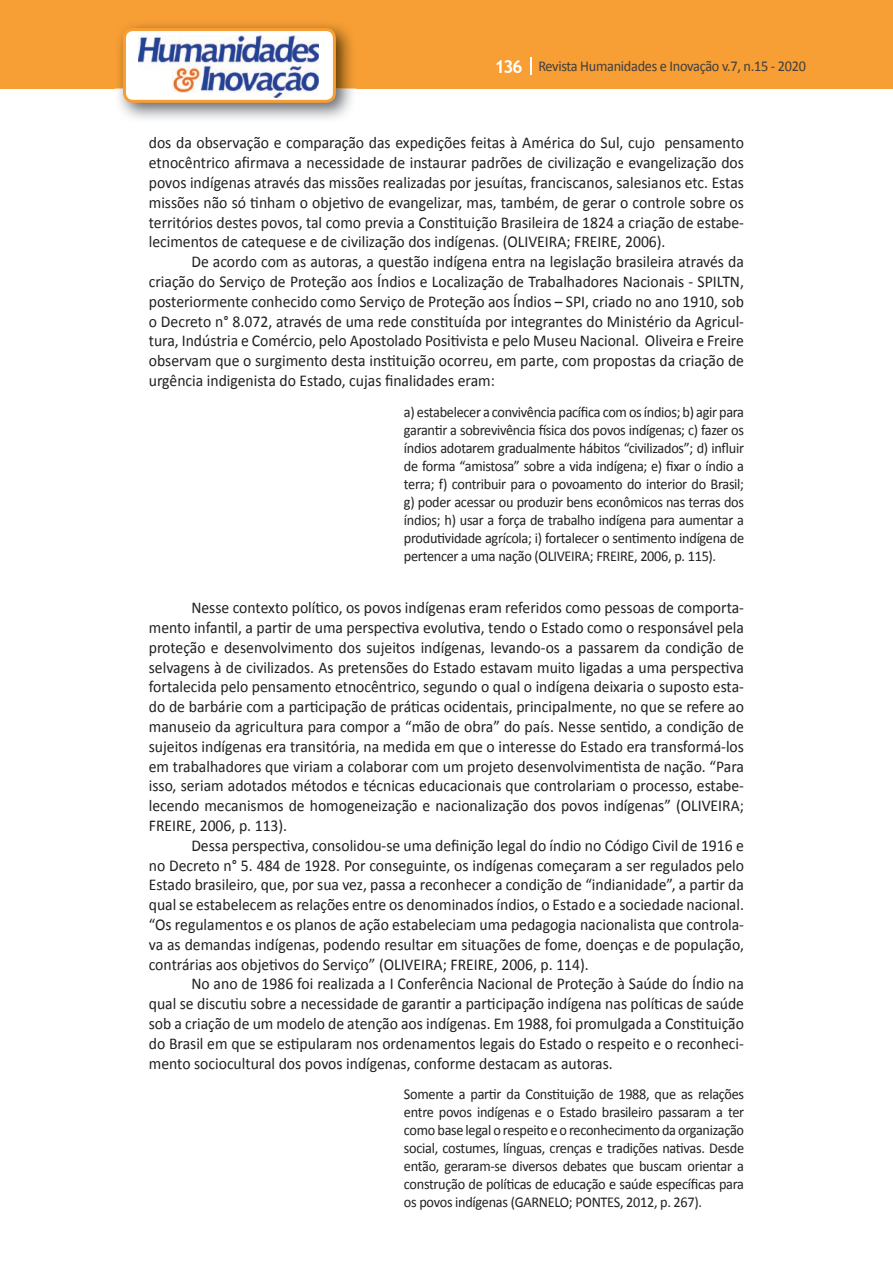
<style>
.page{position:relative;width:893px;height:1263px;background:#fff}
.page>*{position:absolute;margin:0;border:0;box-sizing:border-box;transform-origin:0 0}
.t1{font:16.5px/19.8px "Calibri";color:#231f20;text-align:justify;scale:.95 1}
.t2{font:15px/18px "Calibri";letter-spacing:-.02em;color:#231f20;text-align:justify;scale:.95 1}
.t3{font:15px "Calibri";letter-spacing:-.02em;color:#3e3e3f;scale:.95 1}
.s1{font-family:"Trebuchet MS";font-weight:700;font-size:18px;color:#fff}
</style>
<div class="page">
<div style="left:0;top:0;width:893px;height:88px;background:#f79e34"></div>
<svg style="left:530px;top:57px;width:2px;height:18px"></svg>
<img style="left:115px;top:24px;width:241px;height:95px">
<svg style="left:123px;top:28px;width:213px;height:75px"></svg>
<p class="t3" style="left:495px;top:57px;width:329px"><span class="s1">136</span> Revista Humanidades e Inovação v.7, n.15 - 2020</p>
<p class="t1" style="left:149px;top:133px;width:628px">dos da observação e comparação das expedições feitas à América do Sul, cujo pensamento etnocêntrico afirmava a necessidade de instaurar padrões de civilização e evangelização dos povos indígenas através das missões realizadas por jesuítas, franciscanos, salesianos etc. Estas missões não só tinham o objetivo de evangelizar, mas, também, de gerar o controle sobre os territórios destes povos, tal como previa a Constituição Brasileira de 1824 a criação de estabe&shy;lecimentos de catequese e de civilização dos indígenas. (OLIVEIRA; FREIRE, 2006).</p>
<p class="t1" style="left:149px;top:252px;width:628px;text-indent:43px">De acordo com as autoras, a questão indígena entra na legislação brasileira através da criação do Serviço de Proteção aos Índios e Localização de Trabalhadores Nacionais - SPILTN, posteriormente conhecido como Serviço de Proteção aos Índios – SPI, criado no ano 1910, sob o Decreto n° 8.072, através de uma rede constituída por integrantes do Ministério da Agricul&shy;tura, Indústria e Comércio, pelo Apostolado Positivista e pelo Museu Nacional. Oliveira e Freire observam que o surgimento desta instituição ocorreu, em parte, com propostas da criação de urgência indigenista do Estado, cujas finalidades eram:</p>
<p class="t2" style="left:404px;top:403px;width:359px">a) estabelecer a convivência pacífica com os índios; b) agir para garantir a sobrevivência física dos povos indígenas; c) fazer os índios adotarem gradualmente hábitos “civilizados”; d) influir de forma “amistosa” sobre a vida indígena; e) fixar o índio a terra; f) contribuir para o povoamento do interior do Brasil; g) poder acessar ou produzir bens econômicos nas terras dos índios; h) usar a força de trabalho indígena para aumentar a produtividade agrícola; i) fortalecer o sentimento indígena de pertencer a uma nação (OLIVEIRA; FREIRE, 2006, p. 115).</p>
<p class="t1" style="left:149px;top:598px;width:628px;text-indent:43px">Nesse contexto político, os povos indígenas eram referidos como pessoas de comporta&shy;mento infantil, a partir de uma perspectiva evolutiva, tendo o Estado como o responsável pela proteção e desenvolvimento dos sujeitos indígenas, levando-os a passarem da condição de selvagens à de civilizados. As pretensões do Estado estavam muito ligadas a uma perspectiva fortalecida pelo pensamento etnocêntrico, segundo o qual o indígena deixaria o suposto esta&shy;do de barbárie com a participação de práticas ocidentais, principalmente, no que se refere ao manuseio da agricultura para compor a “mão de obra” do país. Nesse sentido, a condição de sujeitos indígenas era transitória, na medida em que o interesse do Estado era transformá-los em trabalhadores que viriam a colaborar com um projeto desenvolvimentista de nação. “Para isso, seriam adotados métodos e técnicas educacionais que controlariam o processo, estabe&shy;lecendo mecanismos de homogeneização e nacionalização dos povos indígenas” (OLIVEIRA; FREIRE, 2006, p. 113).</p>
<p class="t1" style="left:149px;top:835px;width:628px;text-indent:43px">Dessa perspectiva, consolidou-se uma definição legal do índio no Código Civil de 1916 e no Decreto n° 5. 484 de 1928. Por conseguinte, os indígenas começaram a ser regulados pelo Estado brasileiro, que, por sua vez, passa a reconhecer a condição de “indianidade”, a partir da qual se estabelecem as relações entre os denominados índios, o Estado e a sociedade nacional. “Os regulamentos e os planos de ação estabeleciam uma pedagogia nacionalista que controla&shy;va as demandas indígenas, podendo resultar em situações de fome, doenças e de população, contrárias aos objetivos do Serviço” (OLIVEIRA; FREIRE, 2006, p. 114).</p>
<p class="t1" style="left:149px;top:974px;width:628px;text-indent:43px">No ano de 1986 foi realizada a I Conferência Nacional de Proteção à Saúde do Índio na qual se discutiu sobre a necessidade de garantir a participação indígena nas políticas de saúde sob a criação de um modelo de atenção aos indígenas. Em 1988, foi promulgada a Constituição do Brasil em que se estipularam nos ordenamentos legais do Estado o respeito e o reconheci&shy;mento sociocultural dos povos indígenas, conforme destacam as autoras.</p>
<p class="t2" style="left:404px;top:1085px;width:360px">Somente a partir da Constituição de 1988, que as relações entre povos indígenas e o Estado brasileiro passaram a ter como base legal o respeito e o reconhecimento da organização social, costumes, línguas, crenças e tradições nativas. Desde então, geraram-se diversos debates que buscam orientar a construção de políticas de educação e saúde específicas para os povos indígenas (GARNELO; PONTES, 2012, p. 267).</p>
</div>
